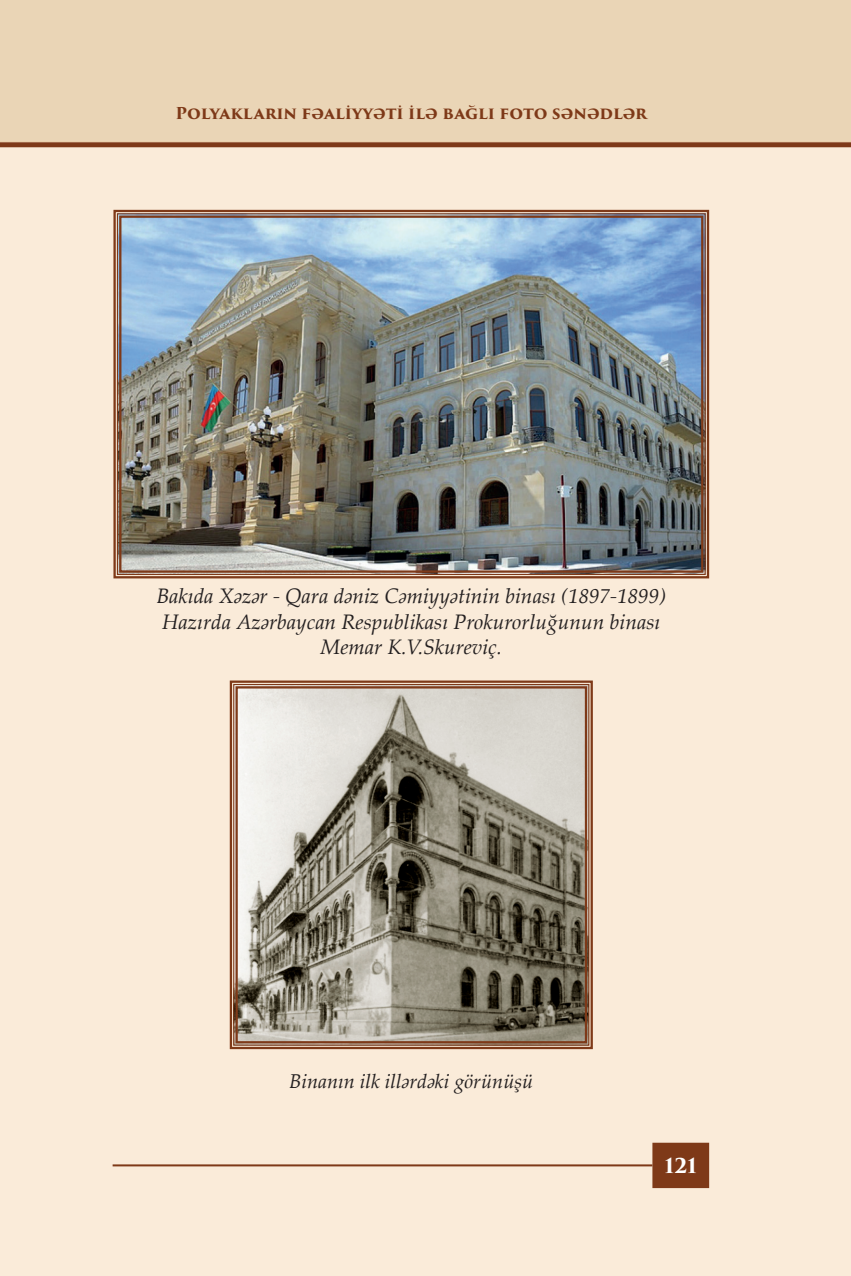
<style>
.page{position:relative;width:851px;height:1276px;background:#fff}
.page>*{position:absolute;margin:0;border:0;box-sizing:border-box;transform-origin:0 0}
.t1{font:italic 21px/25.2px "Palatino Linotype";color:#231f20;text-align:center}
.t2{font:italic 20px "Palatino Linotype";color:#231f20}
.t3{font:700 20px "Trajan Pro 3";color:#fff}
.t4{font:700 16px "Trajan Pro 3";letter-spacing:-.005em;color:#7e3918}
</style>
<div class="page">
<div style="left:0;top:142px;width:850px;height:1134px;background:#faebd9"></div>
<div style="left:0;top:0;width:850px;height:142px;background:#ead5b6"></div>
<div style="left:653px;top:1143px;width:55px;height:44px;background:#7e3918"></div>
<div style="left:652px;top:1142px;width:57px;height:46px;border:2px solid #7e3918"></div>
<hr style="left:113px;top:1164px;width:539px;height:2px;background:#7e3918">
<div style="left:0;top:142px;width:850px;height:5px;background:#7e3918"></div>
<svg style="left:229px;top:680px;width:364px;height:370px;background:#9f998b"></svg>
<div style="left:233px;top:684px;width:356px;height:361px;border:1px solid #7e3918"></div>
<div style="left:235px;top:686px;width:352px;height:357px;border:2px solid #7e3918"></div>
<img style="left:113px;top:209px;width:597px;height:370px">
<div style="left:119px;top:215px;width:584px;height:358px;border:2px solid #7e3918"></div>
<p class="t4" style="left:175px;top:102px;width:473px">Polyakların fəaliyyəti ilə bağlı foto sənədlər</p>
<p class="t1" style="left:156px;top:583px;width:511px">Bakıda Xəzər - Qara dəniz Cəmiyyətinin binası (1897-1899)<br>Hazırda Azərbaycan Respublikası Prokurorluğunun binası<br>Memar K.V.Skureviç.</p>
<p class="t2" style="left:289px;top:1066px;width:245px">Binanın ilk illərdəki görünüşü</p>
<p class="t3" style="left:664px;top:1150px;width:33px">121</p>
</div>
